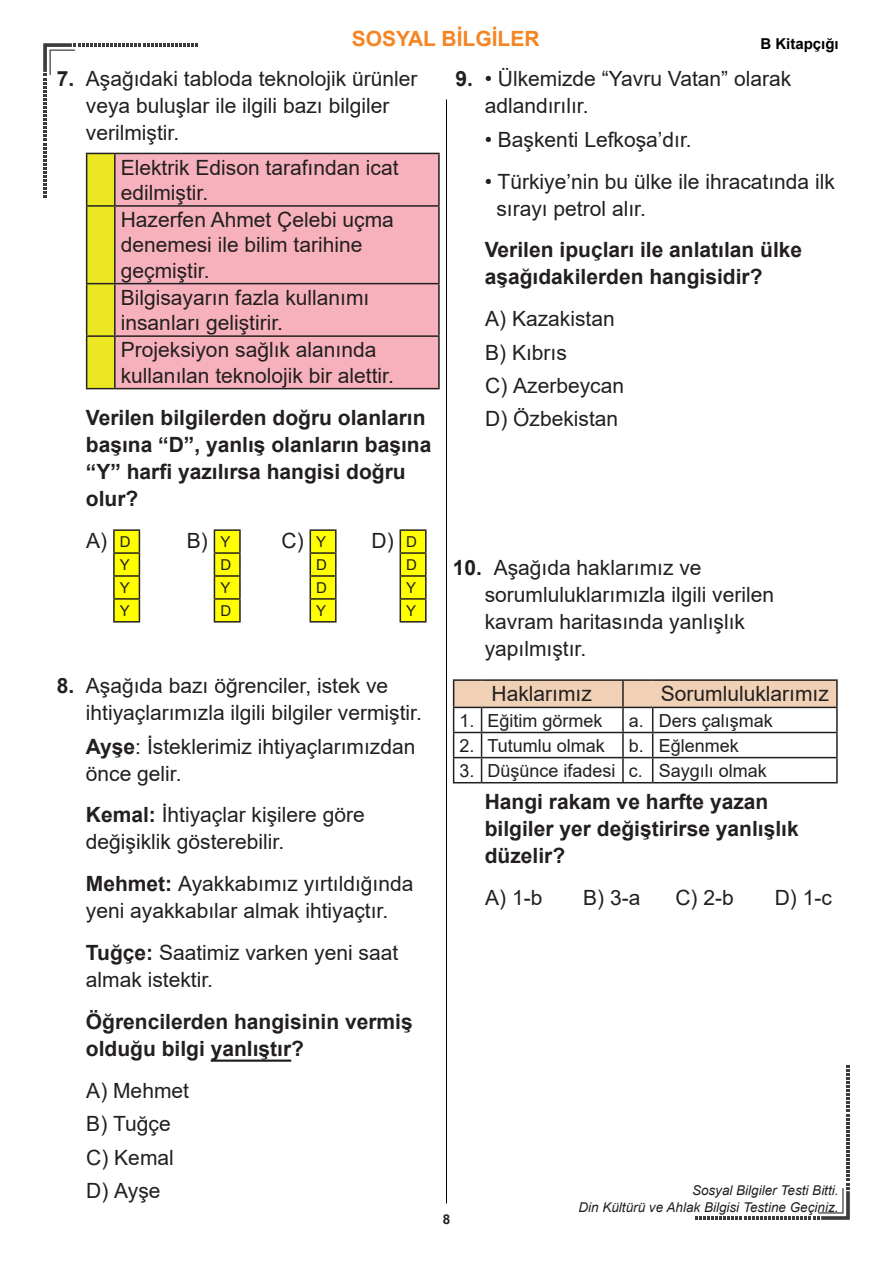
<style>
.page{position:relative;width:893px;height:1263px;background:#fff}
.page>*{position:absolute;margin:0;border:0;box-sizing:border-box;transform-origin:0 0}
.t1{font:21px/27px "Arial";color:#231f20}
.t2{font:700 21px/27px "Arial";color:#231f20}
.t3{font:700 21px "Arial";color:#f58522}
.t4{font:18px "Arial";color:#231f20}
.t5{font:15px/23px "Arial";color:#231f20;text-align:justify}
.t6{font:700 15px "Arial";color:#000}
.t7{font:italic 13.5px/16.2px "Arial";color:#231f20;text-align:right}
.t8{font:700 13.5px "Arial";color:#231f20}
.s1{font-weight:700}
.s2{font-size:15px}
</style>
<div class="page">
<svg style="left:695px;top:1065px;width:155px;height:155px"></svg>
<hr style="left:446px;top:99px;width:1px;height:1104px;background:#000">
<hr style="left:211px;top:1059px;width:80px;height:3px;background:#231f20">
<div style="left:198px;top:154px;width:240px;height:234px;background:#f7b1bd"></div>
<hr style="left:115px;top:153px;width:325px;height:1px;background:#231f20">
<hr style="left:438px;top:154px;width:2px;height:51px;background:#231f20">
<hr style="left:115px;top:205px;width:325px;height:2px;background:#231f20">
<hr style="left:438px;top:207px;width:2px;height:76px;background:#231f20">
<hr style="left:115px;top:283px;width:325px;height:1px;background:#231f20">
<hr style="left:438px;top:284px;width:2px;height:51px;background:#231f20">
<hr style="left:115px;top:335px;width:325px;height:2px;background:#231f20">
<hr style="left:438px;top:337px;width:2px;height:51px;background:#231f20">
<svg style="left:43px;top:43px;width:155px;height:346px"></svg>
<hr style="left:115px;top:388px;width:325px;height:1px;background:#231f20">
<hr style="left:113px;top:529px;width:27px;height:2px;background:#231f20">
<hr style="left:113px;top:531px;width:2px;height:21px;background:#231f20">
<hr style="left:113px;top:552px;width:27px;height:2px;background:#231f20">
<hr style="left:113px;top:554px;width:2px;height:21px;background:#231f20">
<hr style="left:113px;top:575px;width:27px;height:2px;background:#231f20">
<hr style="left:113px;top:577px;width:2px;height:21px;background:#231f20">
<hr style="left:113px;top:598px;width:27px;height:2px;background:#231f20">
<hr style="left:113px;top:600px;width:2px;height:21px;background:#231f20">
<svg style="left:114px;top:530px;width:26px;height:91px;background:#e2e104"></svg>
<hr style="left:113px;top:621px;width:27px;height:2px;background:#231f20">
<hr style="left:214px;top:529px;width:27px;height:2px;background:#231f20">
<hr style="left:239px;top:531px;width:2px;height:21px;background:#231f20">
<hr style="left:214px;top:552px;width:27px;height:2px;background:#231f20">
<hr style="left:239px;top:554px;width:2px;height:21px;background:#231f20">
<hr style="left:214px;top:575px;width:27px;height:2px;background:#231f20">
<hr style="left:239px;top:577px;width:2px;height:21px;background:#231f20">
<hr style="left:214px;top:598px;width:27px;height:2px;background:#231f20">
<svg style="left:214px;top:530px;width:26px;height:91px;background:#e3e304"></svg>
<hr style="left:239px;top:600px;width:2px;height:21px;background:#231f20">
<hr style="left:214px;top:621px;width:27px;height:2px;background:#231f20">
<hr style="left:310px;top:529px;width:27px;height:2px;background:#231f20">
<hr style="left:335px;top:531px;width:2px;height:21px;background:#231f20">
<hr style="left:310px;top:552px;width:27px;height:2px;background:#231f20">
<hr style="left:335px;top:554px;width:2px;height:21px;background:#231f20">
<hr style="left:310px;top:575px;width:27px;height:2px;background:#231f20">
<hr style="left:335px;top:577px;width:2px;height:21px;background:#231f20">
<hr style="left:310px;top:598px;width:27px;height:2px;background:#231f20">
<svg style="left:310px;top:530px;width:26px;height:91px;background:#e3e304"></svg>
<hr style="left:335px;top:600px;width:2px;height:21px;background:#231f20">
<hr style="left:310px;top:621px;width:27px;height:2px;background:#231f20">
<hr style="left:400px;top:529px;width:27px;height:2px;background:#231f20">
<hr style="left:425px;top:531px;width:2px;height:21px;background:#231f20">
<hr style="left:400px;top:552px;width:27px;height:2px;background:#231f20">
<hr style="left:425px;top:554px;width:2px;height:21px;background:#231f20">
<hr style="left:400px;top:575px;width:27px;height:2px;background:#231f20">
<hr style="left:425px;top:577px;width:2px;height:21px;background:#231f20">
<hr style="left:400px;top:598px;width:27px;height:2px;background:#231f20">
<svg style="left:400px;top:530px;width:26px;height:91px;background:#e3e304"></svg>
<hr style="left:425px;top:600px;width:2px;height:21px;background:#231f20">
<hr style="left:400px;top:621px;width:27px;height:2px;background:#231f20">
<hr style="left:453px;top:679px;width:29px;height:2px;background:#231f20">
<hr style="left:482px;top:679px;width:141px;height:2px;background:#231f20">
<hr style="left:623px;top:679px;width:30px;height:2px;background:#231f20">
<hr style="left:653px;top:679px;width:185px;height:2px;background:#231f20">
<hr style="left:836px;top:681px;width:2px;height:26px;background:#231f20">
<hr style="left:653px;top:707px;width:185px;height:1px;background:#231f20">
<hr style="left:836px;top:708px;width:2px;height:24px;background:#231f20">
<hr style="left:653px;top:732px;width:185px;height:1px;background:#231f20">
<hr style="left:836px;top:733px;width:2px;height:24px;background:#231f20">
<hr style="left:653px;top:757px;width:185px;height:1px;background:#231f20">
<hr style="left:836px;top:758px;width:2px;height:24px;background:#231f20">
<svg style="left:453px;top:680px;width:384px;height:103px"></svg>
<hr style="left:482px;top:782px;width:141px;height:1px;background:#231f20">
<hr style="left:623px;top:782px;width:30px;height:1px;background:#231f20">
<hr style="left:653px;top:782px;width:185px;height:1px;background:#231f20">
<div style="left:486px;top:1185px;width:353px;height:27px;background:#fff"></div>
<p class="t3" style="left:352px;top:24px;width:189px">SOSYAL BİLGİLER</p>
<p class="t6" style="left:760px;top:33px;width:80px">B Kitapçığı</p>
<p class="t1" style="left:86px;top:65px;width:333px;text-indent:-29px"><span class="s1">7.</span> Aşağıdaki tabloda teknolojik ürünler veya buluşlar ile ilgili bazı bilgiler verilmiştir.</p>
<p class="t1" style="left:121px;top:155px;width:279px;line-height:25.2px">Elektrik Edison tarafından icat edilmiştir.</p>
<p class="t1" style="left:121px;top:207px;width:275px;line-height:25.2px">Hazerfen Ahmet Çelebi uçma denemesi ile bilim tarihine geçmiştir.</p>
<p class="t1" style="left:121px;top:285px;width:250px;line-height:25.2px">Bilgisayarın fazla kullanımı insanları geliştirir.</p>
<p class="t1" style="left:121px;top:337px;width:275px;line-height:25.2px">Projeksiyon sağlık alanında kullanılan teknolojik bir alettir.</p>
<p class="t2" style="left:86px;top:405px;width:347px">Verilen bilgilerden doğru olanların başına “D”, yanlış olanların başına “Y” harfi yazılırsa hangisi doğru olur?</p>
<p class="t1" style="left:86px;top:527px;width:46px">A) <span class="s2">D</span></p>
<p class="t5" style="left:120px;top:553px;width:12px">Y Y Y</p>
<p class="t1" style="left:485px;top:65px;width:308px;text-indent:-29px"><span class="s1">9.</span> • Ülkemizde “Yavru Vatan” olarak adlandırılır.</p>
<p class="t1" style="left:485px;top:126px;width:208px">• Başkenti Lefkoşa’dır.</p>
<p class="t1" style="left:496px;top:168px;width:340px;text-indent:-12px">• Türkiye’nin bu ülke ile ihracatında ilk sırayı petrol alır.</p>
<p class="t2" style="left:485px;top:237px;width:319px">Verilen ipuçları ile anlatılan ülke aşağıdakilerden hangisidir?</p>
<p class="t1" style="left:485px;top:302px;width:140px;line-height:33.3px">A) Kazakistan<br>B) Kıbrıs<br>C) Azerbeycan<br>D) Özbekistan</p>
<p class="t1" style="left:187px;top:527px;width:45px">B) <span class="s2">Y</span></p>
<p class="t5" style="left:220px;top:553px;width:12px">D Y D</p>
<p class="t1" style="left:282px;top:527px;width:46px">C) <span class="s2">Y</span></p>
<p class="t5" style="left:316px;top:553px;width:12px">D D Y</p>
<p class="t1" style="left:372px;top:527px;width:47px">D) <span class="s2">D</span></p>
<p class="t5" style="left:406px;top:553px;width:12px">D Y Y</p>
<p class="t1" style="left:485px;top:554px;width:291px;text-indent:-32px"><span class="s1">10.</span> Aşağıda haklarımız ve sorumluluklarımızla ilgili verilen kavram haritasında yanlışlık yapılmıştır.</p>
<p class="t1" style="left:491px;top:680px;width:102px">Haklarımız</p>
<p class="t1" style="left:661px;top:680px;width:170px">Sorumluluklarımız</p>
<p class="t4" style="left:460px;top:708px;width:144px">1. Eğitim görmek</p>
<p class="t4" style="left:629px;top:708px;width:145px">a. Ders çalışmak</p>
<p class="t4" style="left:460px;top:733px;width:147px">2. Tutumlu olmak</p>
<p class="t4" style="left:629px;top:733px;width:111px">b. Eğlenmek</p>
<p class="t4" style="left:460px;top:758px;width:309px">3. Düşünce ifadesi c. Saygılı olmak</p>
<p class="t2" style="left:485px;top:789px;width:315px">Hangi rakam ve harfte yazan bilgiler yer değiştirirse yanlışlık düzelir?</p>
<p class="t1" style="left:485px;top:884px;width:59px">A) 1-b</p>
<p class="t1" style="left:583px;top:884px;width:59px">B) 3-a</p>
<p class="t1" style="left:675px;top:884px;width:60px">C) 2-b</p>
<p class="t1" style="left:775px;top:884px;width:59px">D) 1-c</p>
<p class="t1" style="left:86px;top:672px;width:338px;text-indent:-29px"><span class="s1">8.</span> Aşağıda bazı öğrenciler, istek ve ihtiyaçlarımızla ilgili bilgiler vermiştir.</p>
<p class="t1" style="left:86px;top:732px;width:331px"><span class="s1">Ayşe</span>: İsteklerimiz ihtiyaçlarımızdan önce gelir.</p>
<p class="t1" style="left:86px;top:801px;width:280px"><span class="s1">Kemal:</span> İhtiyaçlar kişilere göre değişiklik gösterebilir.</p>
<p class="t1" style="left:86px;top:870px;width:329px"><span class="s1">Mehmet:</span> Ayakkabımız yırtıldığında yeni ayakkabılar almak ihtiyaçtır.</p>
<p class="t1" style="left:86px;top:939px;width:314px"><span class="s1">Tuğçe:</span> Saatimiz varken yeni saat almak istektir.</p>
<p class="t2" style="left:86px;top:1008px;width:328px">Öğrencilerden hangisinin vermiş olduğu bilgi yanlıştır?</p>
<p class="t1" style="left:86px;top:1074px;width:104px;line-height:33.3px">A) Mehmet<br>B) Tuğçe<br>C) Kemal<br>D) Ayşe</p>
<p class="t7" style="left:578px;top:1183px;width:262px">Sosyal Bilgiler Testi Bitti.<br>Din Kültürü ve Ahlak Bilgisi Testine Geçiniz.</p>
<p class="t7" style="left:707px;top:1196px;width:134px">Diğer sayfaya geçiniz.</p>
<p class="t8" style="left:443px;top:1210px;width:9px">8</p>
</div>
